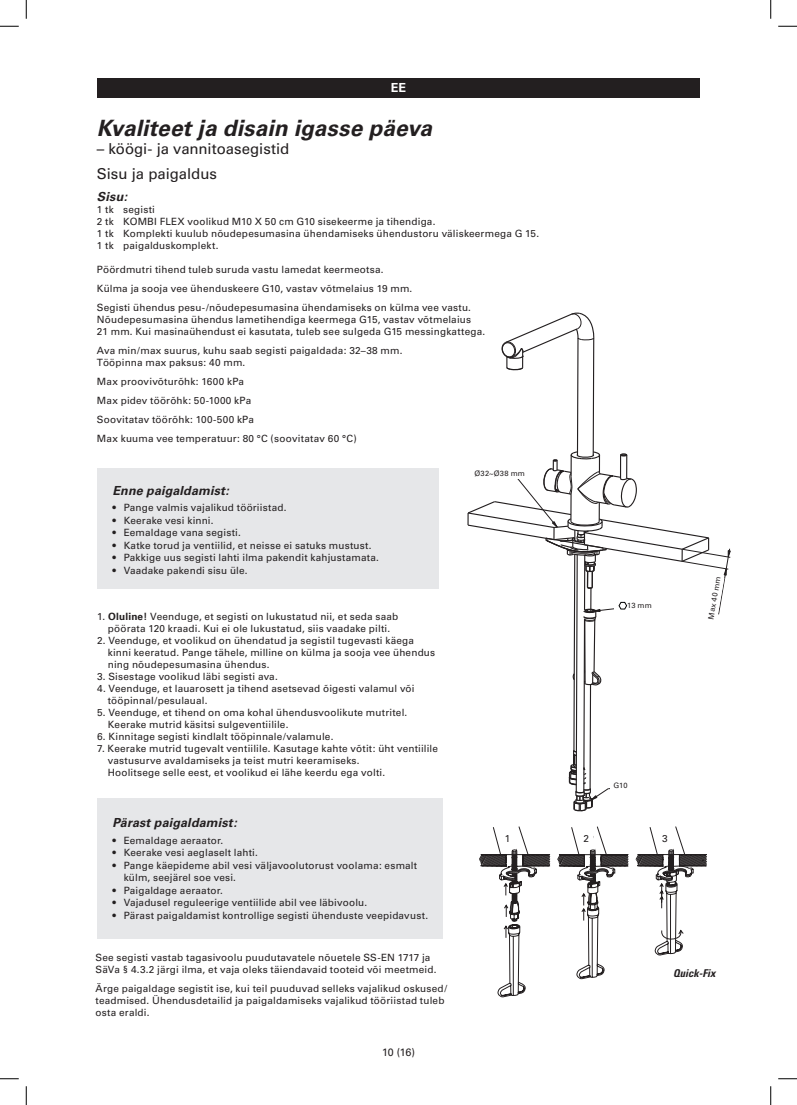
<style>
.page{position:relative;width:797px;height:1105px;background:#fff}
.page>*{position:absolute;margin:0;border:0;box-sizing:border-box;transform-origin:0 0}
.t1{font:italic 700 22.5px "Univers";letter-spacing:.005em;color:#231f20}
.t2{font:15px/24.4px "Univers";letter-spacing:-.005em;color:#231f20}
.t3{font:italic 700 12.5px "Univers";letter-spacing:.015em;color:#231f20}
.t4{font:700 12.5px "Univers";color:#fff}
.t5{font:italic 700 condensed 10.75px "Univers";color:#231f20}
.t6{font:10.75px "Univers LT Std";color:#231f20}
.t7{font:10px/12px "Univers";letter-spacing:.015em;color:#231f20}
.t8{font:7.5px "Univers";letter-spacing:.02em;color:#231f20}
.s1{font-weight:700}
.s2{font-weight:700;font-style:italic;font-stretch:condensed;font-size:10.75px}
</style>
<div class="page">
<svg style="left:467px;top:312px;width:263px;height:500px"></svg>
<div style="left:610px;top:778px;width:26px;height:15px;background:#fff"></div>
<div style="left:97px;top:78px;width:602px;height:19px;background:#231f20"></div>
<div style="left:97px;top:798px;width:346px;height:141px;background:#e6e7e9"></div>
<div style="left:97px;top:468px;width:341px;height:121px;background:#e6e7e9"></div>
<svg style="left:479px;top:826px;width:228px;height:171px"></svg>
<div style="left:631px;top:981px;width:95px;height:29px;background:#fff"></div>
<div style="left:500px;top:831px;width:14px;height:14px;background:#fff"></div>
<div style="left:579px;top:831px;width:14px;height:14px;background:#fff"></div>
<div style="left:658px;top:831px;width:14px;height:14px;background:#fff"></div>
<svg style="left:0;top:25px;width:19px;height:2px"></svg>
<svg style="left:778px;top:25px;width:19px;height:2px"></svg>
<svg style="left:0;top:1078px;width:19px;height:1px"></svg>
<svg style="left:778px;top:1078px;width:19px;height:1px"></svg>
<svg style="left:25px;top:0;width:2px;height:19px"></svg>
<svg style="left:25px;top:1086px;width:2px;height:19px"></svg>
<svg style="left:770px;top:0;width:1px;height:19px"></svg>
<svg style="left:770px;top:1086px;width:1px;height:19px"></svg>
<p class="t4" style="left:391px;top:81px;width:17px">EE</p>
<h1 class="t1" style="left:97px;top:115px;width:337px">Kvaliteet ja disain igasse päeva</h1>
<h2 class="t2" style="left:97px;top:137px;width:194px">– köögi- ja vannitoasegistid<br>Sisu ja paigaldus</h2>
<p class="t3" style="left:97px;top:189px;width:32px">Sisu:</p>
<p class="t7" style="left:97px;top:203px;width:443px">1 tk segisti<br>2 tk KOMBI FLEX voolikud M10 X 50 cm G10 sisekeerme ja tihendiga.<br>1 tk Komplekti kuulub nõudepesumasina ühendamiseks ühendustoru väliskeermega G 15.<br>1 tk paigalduskomplekt.</p>
<p class="t7" style="left:97px;top:260px;width:375px;line-height:19.1px">Pöördmutri tihend tuleb suruda vastu lamedat keermeotsa.<br>Külma ja sooja vee ühenduskeere G10, vastav võtmelaius 19 mm.<br>Segisti ühendus pesu-/nõudepesumasina ühendamiseks on külma vee vastu.</p>
<p class="t7" style="left:97px;top:313px;width:390px">Nõudepesumasina ühendus lametihendiga keermega G15, vastav võtmelaius<br>21 mm. Kui masinaühendust ei kasutata, tuleb see sulgeda G15 messingkattega.</p>
<p class="t7" style="left:97px;top:345px;width:307px">Ava min/max suurus, kuhu saab segisti paigaldada: 32–38 mm.<br>Tööpinna max paksus: 40 mm.</p>
<p class="t7" style="left:97px;top:372px;width:261px;line-height:19.1px">Max proovivõturõhk: 1600 kPa<br>Max pidev töörõhk: 50-1000 kPa<br>Soovitatav töörõhk: 100-500 kPa<br>Max kuuma vee temperatuur: 80 °C (soovitatav 60 °C)</p>
<p class="t3" style="left:112px;top:483px;width:118px">Enne paigaldamist:</p>
<p class="t7" style="left:112px;top:501px;width:176px">• Pange valmis vajalikud tööriistad.</p>
<p class="t7" style="left:112px;top:514px;width:103px">• Keerake vesi kinni.</p>
<p class="t7" style="left:112px;top:526px;width:130px">• Eemaldage vana segisti.</p>
<p class="t7" style="left:112px;top:539px;width:261px">• Katke torud ja ventiilid, et neisse ei satuks mustust.</p>
<p class="t7" style="left:112px;top:551px;width:268px">• Pakkige uus segisti lahti ilma pakendit kahjustamata.</p>
<p class="t7" style="left:112px;top:564px;width:137px">• Vaadake pakendi sisu üle.</p>
<p class="t7" style="left:97px;top:610px;width:302px;text-align:center">1. <span class="s1">Oluline!</span> Veenduge, et segisti on lukustatud nii, et seda saab pöörata 120 kraadi. Kui ei ole lukustatud, siis vaadake pilti.</p>
<p class="t7" style="left:108px;top:634px;width:329px;text-indent:-11px">2. Veenduge, et voolikud on ühendatud ja segistil tugevasti käega kinni keeratud. Pange tähele, milline on külma ja sooja vee ühendus ning nõudepesumasina ühendus.</p>
<p class="t7" style="left:97px;top:670px;width:182px">3. Sisestage voolikud läbi segisti ava.</p>
<p class="t7" style="left:108px;top:682px;width:308px;text-indent:-11px">4. Veenduge, et lauarosett ja tihend asetsevad õigesti valamul või tööpinnal/pesulaual.</p>
<p class="t7" style="left:108px;top:706px;width:301px;text-indent:-11px">5. Veenduge, et tihend on oma kohal ühendusvoolikute mutritel.<br>Keerake mutrid käsitsi sulgeventiilile.</p>
<p class="t7" style="left:97px;top:730px;width:238px">6. Kinnitage segisti kindlalt tööpinnale/valamule.</p>
<p class="t7" style="left:108px;top:742px;width:332px;text-indent:-11px">7. Keerake mutrid tugevalt ventiilile. Kasutage kahte võtit: üht ventiilile vastusurve avaldamiseks ja teist mutri keeramiseks.<br>Hoolitsege selle eest, et voolikud ei lähe keerdu ega volti.</p>
<p class="t3" style="left:112px;top:816px;width:126px">Pärast paigaldamist:</p>
<p class="t7" style="left:112px;top:834px;width:112px">• Eemaldage aeraator.</p>
<p class="t7" style="left:112px;top:846px;width:147px">• Keerake vesi aeglaselt lahti.</p>
<p class="t7" style="left:124px;top:859px;width:295px;line-height:12.5px;text-indent:-11px">• Pange käepideme abil vesi väljavoolutorust voolama: esmalt külm, seejärel soe vesi.</p>
<p class="t7" style="left:112px;top:884px;width:112px">• Paigaldage aeraator.</p>
<p class="t7" style="left:112px;top:896px;width:256px">• Vajadusel reguleerige ventiilide abil vee läbivoolu.</p>
<p class="t7" style="left:112px;top:909px;width:317px">• Pärast paigaldamist kontrollige segisti ühenduste veepidavust.</p>
<p class="t7" style="left:96px;top:951px;width:342px">See segisti vastab tagasivoolu puudutavatele nõuetele SS-EN 1717 ja<br>SäVa § 4.3.2 järgi ilma, et vaja oleks täiendavaid tooteid või meetmeid.</p>
<p class="t7" style="left:96px;top:982px;width:353px">Ärge paigaldage segistit ise, kui teil puuduvad selleks vajalikud oskused/ teadmised. Ühendusdetailid ja paigaldamiseks vajalikud tööriistad tuleb osta eraldi.</p>
<p class="t6" style="left:382px;top:1046px;width:34px">10 (16)</p>
<p class="t8" style="left:474px;top:469px;width:52px">Ø32~Ø38 mm</p>
<p class="t8" style="left:627px;top:601px;width:26px">13 mm</p>
<p class="t8" style="left:706px;top:618px;width:45px;rotate:-80deg">Max 40 mm</p>
<p class="t8" style="left:613px;top:781px;width:16px">G10</p>
<p class="t7" style="left:505px;top:832px;width:9px">1<span class="s2">1</span></p>
<p class="t7" style="left:583px;top:832px;width:10px">2<span class="s2">2</span></p>
<p class="t7" style="left:662px;top:832px;width:10px">3<span class="s2">3</span></p>
<p class="t5" style="left:673px;top:966px;width:44px">Quick-Fix</p>
</div>
